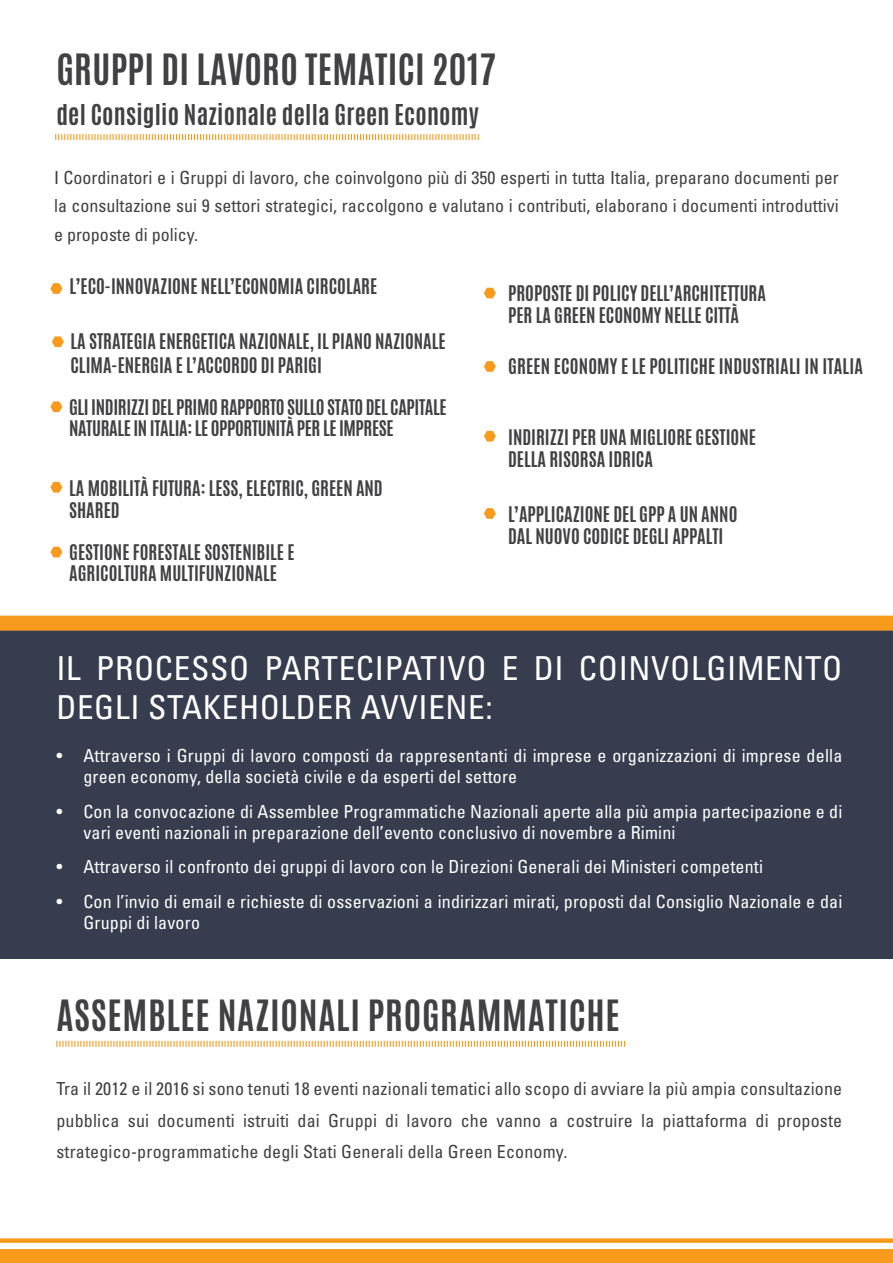
<style>
.page{position:relative;width:893px;height:1263px;background:#fff}
.page>*{position:absolute;margin:0;border:0;box-sizing:border-box;transform-origin:0 0}
.t1{font:700 36px "Antonio";letter-spacing:.02em;color:#414042}
.t2{font:condensed 33px/39px "Univers LT Std";letter-spacing:.02em;color:#fff}
.t3{font:700 24px "Antonio";letter-spacing:.01em;color:#414042}
.t4{font:condensed 18px/21px "Univers LT Std";letter-spacing:.01em;color:#fff}
.t5{font:condensed 18px/31.5px "Univers LT Std";letter-spacing:.005em;color:#414042;text-align:justify}
.t6{font:700 18px/21.6px "Antonio";color:#414042}
.t7{font:700 18px/21.6px "Antonio";letter-spacing:-.02em;color:#414042}
</style>
<div class="page">
<div style="left:0;top:631px;width:893px;height:328px;background:#373d4f"></div>
<svg style="left:55px;top:134px;width:424px;height:6px"></svg>
<svg style="left:56px;top:1041px;width:569px;height:6px"></svg>
<div style="left:0;top:1249px;width:893px;height:14px;background:#f89b1c"></div>
<div style="left:0;top:1238px;width:893px;height:5px;background:#f89b1c"></div>
<svg style="left:50px;top:283px;width:12px;height:11px"></svg>
<svg style="left:52px;top:336px;width:12px;height:11px"></svg>
<svg style="left:50px;top:401px;width:12px;height:11px"></svg>
<svg style="left:50px;top:482px;width:12px;height:11px"></svg>
<svg style="left:50px;top:547px;width:12px;height:10px"></svg>
<svg style="left:484px;top:288px;width:12px;height:10px"></svg>
<svg style="left:484px;top:361px;width:12px;height:11px"></svg>
<svg style="left:484px;top:431px;width:12px;height:10px"></svg>
<svg style="left:484px;top:508px;width:12px;height:11px"></svg>
<div style="left:0;top:616px;width:893px;height:15px;background:#f89b1c"></div>
<h1 class="t1" style="left:56px;top:42px;width:441px">GRUPPI DI LAVORO TEMATICI 2017</h1>
<h3 class="t3" style="left:56px;top:97px;width:424px">del Consiglio Nazionale della Green Economy</h3>
<p class="t5" style="left:54px;top:163px;width:786px;line-height:28.5px">I Coordinatori e i Gruppi di lavoro, che coinvolgono più di 350 esperti in tutta Italia, preparano documenti per la consultazione sui 9 settori strategici, raccolgono e valutano i contributi, elaborano i documenti introduttivi e proposte di policy.</p>
<p class="t6" style="left:70px;top:276px;width:309px">L’ECO-INNOVAZIONE NELL’ECONOMIA CIRCOLARE</p>
<p class="t6" style="left:71px;top:329px;width:377px;line-height:24px">LA STRATEGIA ENERGETICA NAZIONALE, IL PIANO NAZIONALE<br>CLIMA-ENERGIA E L’ACCORDO DI PARIGI</p>
<p class="t7" style="left:69px;top:396px;width:379px">GLI INDIRIZZI DEL PRIMO RAPPORTO SULLO STATO DEL CAPITALE<br>NATURALE IN ITALIA: LE OPPORTUNITÀ PER LE IMPRESE</p>
<p class="t6" style="left:69px;top:478px;width:315px">LA MOBILITÀ FUTURA: LESS, ELECTRIC, GREEN AND<br>SHARED</p>
<p class="t6" style="left:69px;top:542px;width:227px">GESTIONE FORESTALE SOSTENIBILE E<br>AGRICOLTURA MULTIFUNZIONALE</p>
<p class="t6" style="left:508px;top:283px;width:259px">PROPOSTE DI POLICY DELL’ARCHITETTURA<br>PER LA GREEN ECONOMY NELLE CITTÀ</p>
<p class="t6" style="left:508px;top:355px;width:356px">GREEN ECONOMY E LE POLITICHE INDUSTRIALI IN ITALIA</p>
<p class="t6" style="left:508px;top:426px;width:249px;line-height:22.5px">INDIRIZZI PER UNA MIGLIORE GESTIONE<br>DELLA RISORSA IDRICA</p>
<p class="t6" style="left:508px;top:503px;width:231px;line-height:22.5px">L’APPLICAZIONE DEL GPP A UN ANNO<br>DAL NUOVO CODICE DEGLI APPALTI</p>
<h2 class="t2" style="left:56px;top:648px;width:787px">IL PROCESSO PARTECIPATIVO E DI COINVOLGIMENTO<br>DEGLI STAKEHOLDER AVVIENE:</h2>
<p class="t4" style="left:83px;top:745px;width:760px;text-indent:-27px">• Attraverso i Gruppi di lavoro composti da rappresentanti di imprese e organizzazioni di imprese della green economy, della società civile e da esperti del settore</p>
<p class="t4" style="left:83px;top:801px;width:760px;text-indent:-27px">• Con la convocazione di Assemblee Programmatiche Nazionali aperte alla più ampia partecipazione e di vari eventi nazionali in preparazione dell’evento conclusivo di novembre a Rimini</p>
<p class="t4" style="left:56px;top:856px;width:708px">• Attraverso il confronto dei gruppi di lavoro con le Direzioni Generali dei Ministeri competenti</p>
<p class="t4" style="left:83px;top:891px;width:760px;text-indent:-27px">• Con l’invio di email e richieste di osservazioni a indirizzari mirati, proposti dal Consiglio Nazionale e dai<br>Gruppi di lavoro</p>
<h1 class="t1" style="left:56px;top:988px;width:565px">ASSEMBLEE NAZIONALI PROGRAMMATICHE</h1>
<p class="t5" style="left:56px;top:1073px;width:787px">Tra il 2012 e il 2016 si sono tenuti 18 eventi nazionali tematici allo scopo di avviare la più ampia consultazione pubblica sui documenti istruiti dai Gruppi di lavoro che vanno a costruire la piattaforma di proposte strategico-programmatiche degli Stati Generali della Green Economy.</p>
</div>
